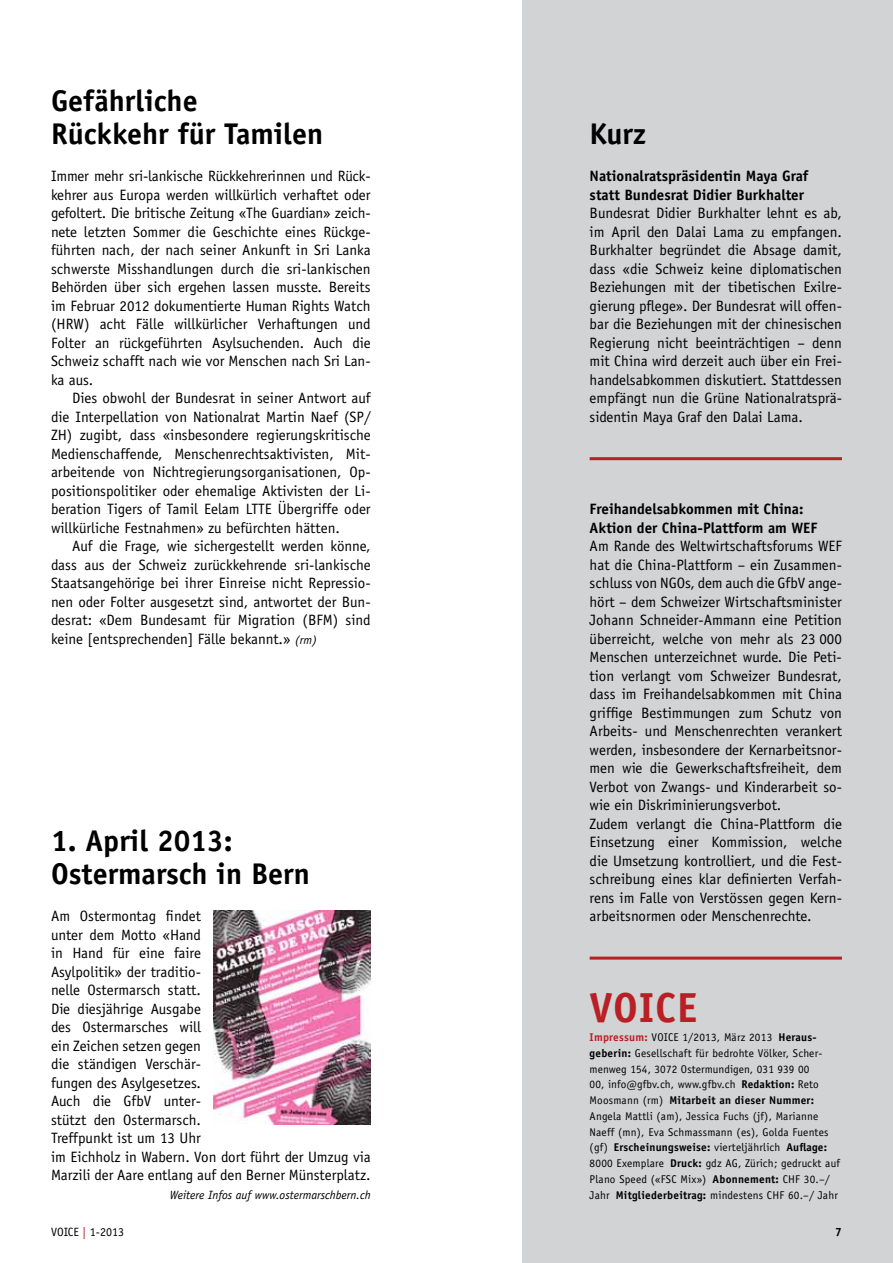
<style>
.page{position:relative;width:893px;height:1263px;background:#fff}
.page>*{position:absolute;margin:0;border:0;box-sizing:border-box;transform-origin:0 0}
.t1{font:700 42px "Officina Sans Std";letter-spacing:.02em;color:#b92025}
.t2{font:700 30px/33px "Officina Sans Std";color:#000}
.t3{font:15px/18.5px "Officina Sans Std";color:#000;text-align:justify}
.t4{font:700 15px/18.5px "Officina Sans Std";color:#000}
.t5{font:italic 12px "Officina Sans Std";color:#000}
.t6{font:12px "Officina Sans Std";color:#000}
.t7{font:700 12px "Officina Sans Std";color:#000}
.t8{font:11.25px/15.8px "Officina Sans Std";letter-spacing:.02em;color:#000}
.s1{font-style:italic;font-size:12px}
.s2{font-weight:700;color:#b92025}
.s3{font-weight:700}
.s4{color:#b82025}
</style>
<div class="page">
<div style="left:522px;top:0;width:371px;height:1263px;background:#d1d3d4"></div>
<hr style="left:590px;top:956px;width:252px;height:3px;background:#b92025">
<hr style="left:590px;top:457px;width:252px;height:3px;background:#b92025">
<img style="left:214px;top:911px;width:157px;height:213px">
<h2 class="t2" style="left:51px;top:84px;width:274px">Gefährliche<br>Rückkehr für Tamilen</h2>
<p class="t3" style="left:51px;top:167px;width:321px">Immer mehr sri-lankische Rückkehrerinnen und Rück&shy;kehrer aus Europa werden willkürlich verhaftet oder gefoltert. Die britische Zeitung «The Guardian» zeich&shy;nete letzten Sommer die Geschichte eines Rückge&shy;führten nach, der nach seiner Ankunft in Sri Lanka schwerste Misshandlungen durch die sri-lankischen Behörden über sich ergehen lassen musste. Bereits im Februar 2012 dokumentierte Human Rights Watch (HRW) acht Fälle willkürlicher Verhaftungen und Folter an rückgeführten Asylsuchenden. Auch die Schweiz schafft nach wie vor Menschen nach Sri Lan&shy;ka aus.</p>
<p class="t3" style="left:51px;top:389px;width:321px;text-indent:21px">Dies obwohl der Bundesrat in seiner Antwort auf die Interpellation von Nationalrat Martin Naef (SP/ ZH) zugibt, dass «insbesondere regierungskritische Medienschaffende, Menschenrechtsaktivisten, Mit&shy;arbeitende von Nichtregierungsorganisationen, Op&shy;positionspolitiker oder ehemalige Aktivisten der Li&shy;beration Tigers of Tamil Eelam LTTE Übergriffe oder willkürliche Festnahmen» zu befürchten hätten.</p>
<p class="t3" style="left:51px;top:537px;width:321px;text-indent:21px">Auf die Frage, wie sichergestellt werden könne, dass aus der Schweiz zurückkehrende sri-lankische Staatsangehörige bei ihrer Einreise nicht Repressio&shy;nen oder Folter ausgesetzt sind, antwortet der Bun&shy;desrat: «Dem Bundesamt für Migration (BFM) sind keine [entsprechenden] Fälle bekannt.» <span class="s1">(rm)</span></p>
<h2 class="t2" style="left:51px;top:824px;width:260px">1. April 2013:<br>Ostermarsch in Bern</h2>
<p class="t3" style="left:51px;top:907px;width:321px;text-align:left">Am Ostermontag findet<br>unter dem Motto «Hand<br>in Hand für eine faire<br>Asylpolitik» der traditio-<br>nelle Ostermarsch statt.<br>Die diesjährige Ausgabe<br>des Ostermarsches will<br>ein Zeichen setzen gegen<br>die ständigen Verschär-<br>fungen des Asylgesetzes.<br>Auch die GfbV unter-<br>stützt den Ostermarsch.<br>Treffpunkt ist um 13 Uhr<br>im Eichholz in Wabern. Von dort führt der Umzug via<br>Marzili der Aare entlang auf den Berner Münsterplatz.</p>
<p class="t5" style="left:170px;top:1187px;width:202px">Weitere Infos auf www.ostermarschbern.ch</p>
<h2 class="t2" style="left:590px;top:117px;width:58px">Kurz</h2>
<p class="t4" style="left:590px;top:167px;width:220px">Nationalratspräsidentin Maya Graf statt Bundesrat Didier Burkhalter</p>
<p class="t3" style="left:590px;top:204px;width:254px">Bundesrat Didier Burkhalter lehnt es ab, im April den Dalai Lama zu empfangen.<br>Burkhalter begründet die Absage damit, dass «die Schweiz keine diplomatischen Beziehungen mit der tibetischen Exilre&shy;gierung pflege». Der Bundesrat will offen&shy;bar die Beziehungen mit der chinesischen Regierung nicht beeinträchtigen – denn mit China wird derzeit auch über ein Frei&shy;handelsabkommen diskutiert. Stattdessen empfängt nun die Grüne Nationalratsprä&shy;sidentin Maya Graf den Dalai Lama.</p>
<p class="t4" style="left:590px;top:500px;width:229px">Freihandelsabkommen mit China:<br>Aktion der China-Plattform am WEF</p>
<p class="t3" style="left:590px;top:537px;width:254px;text-align:left">Am Rande des Weltwirtschaftsforums WEF hat die China-Plattform – ein Zusammen&shy;schluss von NGOs, dem auch die GfbV ange&shy;hört – dem Schweizer Wirtschaftsminister Johann Schneider-Ammann eine Petition überreicht, welche von mehr als 23 000<br>Menschen unterzeichnet wurde. Die Peti&shy;tion verlangt vom Schweizer Bundesrat, dass im Freihandelsabkommen mit China griffige Bestimmungen zum Schutz von Arbeits- und Menschenrechten verankert werden, insbesondere der Kernarbeitsnor&shy;men wie die Gewerkschaftsfreiheit, dem Verbot von Zwangs- und Kinderarbeit so&shy;wie ein Diskriminierungsverbot.<br>Zudem verlangt die China-Plattform die Einsetzung einer Kommission, welche die Umsetzung kontrolliert, und die Fest&shy;schreibung eines klar definierten Verfah&shy;rens im Falle von Verstössen gegen Kern&shy;arbeitsnormen oder Menschenrechte.</p>
<h1 class="t1" style="left:590px;top:982px;width:109px">VOICE</h1>
<p class="t8" style="left:590px;top:1029px;width:252px"><span class="s2">Impressum:</span> VOICE 1/2013, März 2013 <span class="s3">Heraus&shy;geberin:</span> Gesellschaft für bedrohte Völker, Scher&shy;menweg 154, 3072 Ostermundigen, 031 939 00<br>00, info@gfbv.ch, www.gfbv.ch <span class="s3">Redaktion:</span> Reto Moosmann (rm) <span class="s3">Mitarbeit an dieser Nummer:<br></span>Angela Mattli (am), Jessica Fuchs (jf), Marianne Naeff (mn), Eva Schmassmann (es), Golda Fuentes (gf) <span class="s3">Erscheinungsweise:</span> vierteljährlich <span class="s3">Auflage:<br></span>8000 Exemplare <span class="s3">Druck:</span> gdz AG, Zürich; gedruckt auf Plano Speed («FSC Mix») <span class="s3">Abonnement:</span> CHF 30.–/ Jahr <span class="s3">Mitgliederbeitrag:</span> mindestens CHF 60.–/ Jahr</p>
<p class="t6" style="left:51px;top:1224px;width:74px">VOICE <span class="s4">|</span> 1-2013</p>
<p class="t7" style="left:835px;top:1224px;width:8px">7</p>
</div>
